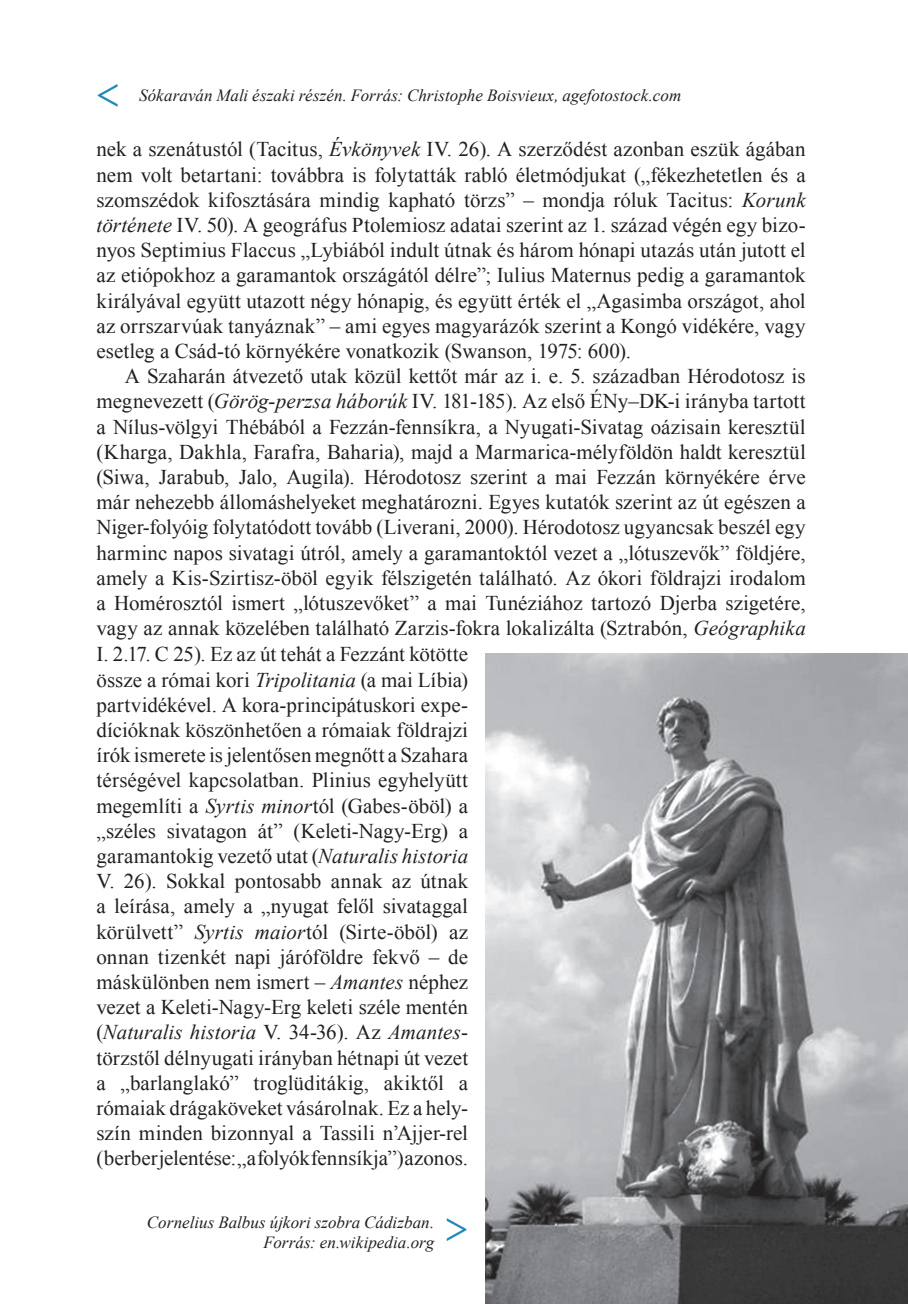
<style>
.page{position:relative;width:908px;height:1304px;background:#fff}
.page>*{position:absolute;margin:0;border:0;box-sizing:border-box;transform-origin:0 0}
.t1{font:44px "Chantelli Antiqua";color:#1d88ba}
.t2{font:21px/25.2px "Times New Roman";color:#231f20;text-align:justify}
.t3{font:italic 17px/20.4px "Times New Roman";color:#231f20;text-align:right}
.s1{font-style:italic}
</style>
<div class="page">
<img style="left:485px;top:653px;width:422px;height:651px">
<h1 class="t1" style="left:96px;top:66px;width:25px">&lt;</h1>
<p class="t3" style="left:139px;top:85px;width:543px">Sókaraván Mali északi részén. Forrás: Christophe Boisvieux, agefotostock.com</p>
<p class="t2" style="left:96px;top:136px;width:710px">nek a szenátustól (Tacitus, <span class="s1">Évkönyvek</span> IV. 26). A szerződést azonban eszük ágában nem volt betartani: továbbra is folytatták rabló életmódjukat („fékezhetetlen és a szomszédok kifosztására mindig kapható törzs” – mondja róluk Tacitus: <span class="s1">Korunk története</span> IV. 50). A geográfus Ptolemiosz adatai szerint az 1. század végén egy bizo&shy;nyos Septimius Flaccus „Lybiából indult útnak és három hónapi utazás után jutott el az etiópokhoz a garamantok országától délre”; Iulius Maternus pedig a garamantok királyával együtt utazott négy hónapig, és együtt érték el „Agasimba országot, ahol az orrszarvúak tanyáznak” – ami egyes magyarázók szerint a Kongó vidékére, vagy esetleg a Csád-tó környékére vonatkozik (Swanson, 1975: 600).</p>
<p class="t2" style="left:96px;top:363px;width:710px;text-indent:28px">A Szaharán átvezető utak közül kettőt már az i. e. 5. században Hérodotosz is megnevezett (<span class="s1">Görög-perzsa háborúk</span> IV. 181-185). Az első ÉNy–DK-i irányba tartott a Nílus-völgyi Thébából a Fezzán-fennsíkra, a Nyugati-Sivatag oázisain keresztül (Kharga, Dakhla, Farafra, Baharia), majd a Marmarica-mélyföldön haldt keresztül (Siwa, Jarabub, Jalo, Augila). Hérodotosz szerint a mai Fezzán környékére érve már nehezebb állomáshelyeket meghatározni. Egyes kutatók szerint az út egészen a Niger-folyóig folytatódott tovább (Liverani, 2000). Hérodotosz ugyancsak beszél egy harminc napos sivatagi útról, amely a garamantoktól vezet a „lótuszevők” földjére, amely a Kis-Szirtisz-öböl egyik félszigetén található. Az ókori földrajzi irodalom a Homérosztól ismert „lótuszevőket” a mai Tunéziához tartozó Djerba szigetére, vagy az annak közelében található Zarzis-fokra lokalizálta (Sztrabón, <span class="s1">Geógraphika</span></p>
<p class="t2" style="left:96px;top:641px;width:373px">I. 2.17. C 25). Ez az út tehát a Fezzánt kötötte össze a római kori <span class="s1">Tripolitania</span> (a mai Líbia) partvidékével. A kora-principátuskori expe&shy;dícióknak köszönhetően a rómaiak földrajzi írók ismerete is jelentősen megnőtt a Szahara térségével kapcsolatban. Plinius egyhelyütt megemlíti a <span class="s1">Syrtis minor</span>tól (Gabes-öböl) a „széles sivatagon át” (Keleti-Nagy-Erg) a garamantokig vezető utat (<span class="s1">Naturalis historia </span>V. 26). Sokkal pontosabb annak az útnak a leírása, amely a „nyugat felől sivataggal körülvett” <span class="s1">Syrtis maior</span>tól (Sirte-öböl) az onnan tizenkét napi járóföldre fekvő – de máskülönben nem ismert – <span class="s1">Amantes</span> néphez vezet a Keleti-Nagy-Erg keleti széle mentén (<span class="s1">Naturalis historia</span> V. 34-36). Az <span class="s1">Amantes&shy;</span>törzstől délnyugati irányban hétnapi út vezet a „barlanglakó” troglüditákig, akiktől a rómaiak drágaköveket vásárolnak. Ez a hely&shy;szín minden bizonnyal a Tassili n’Ajjer-rel (berber jelentése: „a folyók fennsíkja”) azonos.</p>
<p class="t3" style="left:147px;top:1212px;width:289px">Cornelius Balbus újkori szobra Cádizban.<br>Forrás: en.wikipedia.org</p>
<h1 class="t1" style="left:468px;top:1260px;width:25px;rotate:-180deg">&lt;</h1>
</div>
